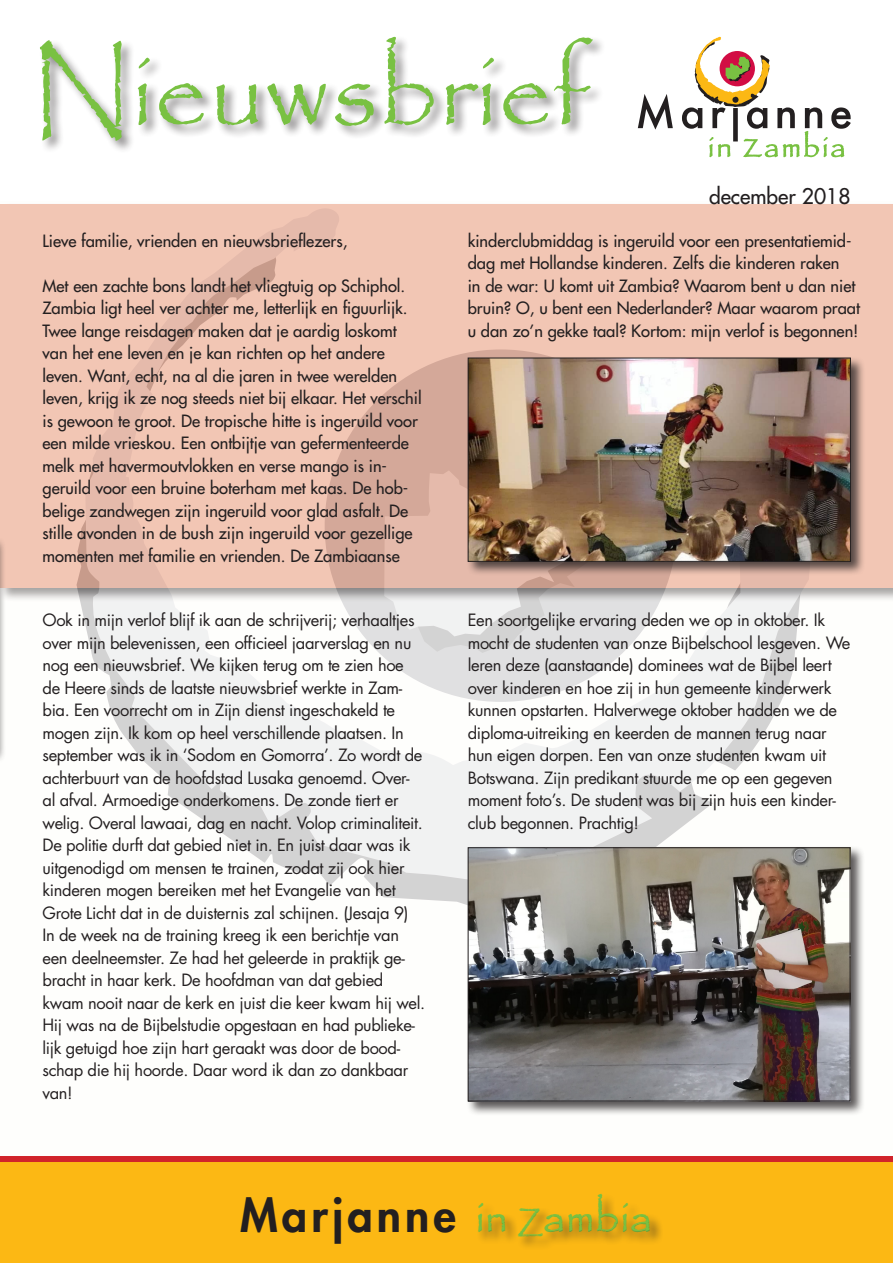
<style>
.page{position:relative;width:893px;height:1263px;background:#fff}
.page>*{position:absolute;margin:0;border:0;box-sizing:border-box;transform-origin:0 0}
.t1{font:107.25px "Papyrus";color:#79c142}
.t2{font:800 45px "Futura";letter-spacing:.09em;color:#231f20}
.t3{font:21px "Futura";color:#231f20}
.t4{font:16.5px/22.5px "Futura";letter-spacing:-.02em;color:#231f20}
.t5{font:16.5px/22.5px "Futura";color:#231f20}
.s1{font-family:"Papyrus";font-weight:400;color:#79c142}
.s2{font-family:"Papyrus";font-weight:400;font-size:30px;color:#79c142}
</style>
<div class="page">
<div style="left:0;top:204px;width:893px;height:396px;background:#f2c6b4"></div>
<svg style="left:77px;top:249px;width:389px;height:656px"></svg>
<svg style="left:85px;top:208px;width:738px;height:676px"></svg>
<div style="left:38px;top:35px;width:568px;height:119px;background:#231f20;opacity:.5"></div>
<svg style="left:638px;top:94px;width:35px;height:36px"></svg>
<svg style="left:682px;top:37px;width:169px;height:120px"></svg>
<div style="left:0;top:1162px;width:893px;height:101px;background:#fcb814"></div>
<div style="left:0;top:1156px;width:893px;height:6px;background:#d1232a"></div>
<div style="left:477px;top:1193px;width:187px;height:57px;background:#231f20;opacity:.75"></div>
<div style="left:466px;top:356px;width:399px;height:220px;background:#231f20;opacity:.75"></div>
<img style="left:470px;top:360px;width:379px;height:200px">
<div style="left:468px;top:358px;width:383px;height:204px;border:1px solid #231f20"></div>
<div style="left:0;top:536px;width:6px;height:227px;background:#231f20;opacity:.75"></div>
<div style="left:466px;top:845px;width:399px;height:271px;background:#231f20;opacity:.75"></div>
<img style="left:470px;top:849px;width:378px;height:250px">
<div style="left:468px;top:847px;width:382px;height:254px;border:1px solid #231f20"></div>
<p class="t1" style="left:31px;top:25px;width:562px">Nieuwsbrief</p>
<p class="t3" style="left:709px;top:183px;width:143px">december 2018</p>
<p class="t5" style="left:43px;top:229px;width:306px">Lieve familie, vrienden en nieuwsbrieflezers,</p>
<p class="t5" style="left:43px;top:274px;width:381px">Met een zachte bons landt het vliegtuig op Schiphol.<br>Zambia ligt heel ver achter me, letterlijk en figuurlijk.<br>Twee lange reisdagen maken dat je aardig loskomt van het ene leven en je kan richten op het andere leven. Want, echt, na al die jaren in twee werelden leven, krijg ik ze nog steeds niet bij elkaar. Het verschil is gewoon te groot. De tropische hitte is ingeruild voor een milde vrieskou. Een ontbijtje van gefermenteerde melk met havermoutvlokken en verse mango is in&shy;geruild voor een bruine boterham met kaas. De hob&shy;belige zandwegen zijn ingeruild voor glad asfalt. De stille avonden in de bush zijn ingeruild voor gezellige momenten met familie en vrienden. De Zambiaanse</p>
<p class="t4" style="left:43px;top:609px;width:382px">Ook in mijn verlof blijf ik aan de schrijverij; verhaaltjes over mijn belevenissen, een officieel jaarverslag en nu nog een nieuwsbrief. We kijken terug om te zien hoe de Heere sinds de laatste nieuwsbrief werkte in Zam&shy;bia. Een voorrecht om in Zijn dienst ingeschakeld te mogen zijn. Ik kom op heel verschillende plaatsen. In september was ik in ‘Sodom en Gomorra’. Zo wordt de achterbuurt van de hoofdstad Lusaka genoemd. Over&shy;al afval. Armoedige onderkomens. De zonde tiert er welig. Overal lawaai, dag en nacht. Volop criminaliteit.<br>De politie durft dat gebied niet in. En juist daar was ik uitgenodigd om mensen te trainen, zodat zij ook hier kinderen mogen bereiken met het Evangelie van het Grote Licht dat in de duisternis zal schijnen. (Jesaja 9)</p>
<p class="t4" style="left:43px;top:924px;width:384px">In de week na de training kreeg ik een berichtje van een deelneemster. Ze had het geleerde in praktijk ge&shy;bracht in haar kerk. De hoofdman van dat gebied kwam nooit naar de kerk en juist die keer kwam hij wel.<br>Hij was na de Bijbelstudie opgestaan en had publieke&shy;lijk getuigd hoe zijn hart geraakt was door de bood&shy;schap die hij hoorde. Daar word ik dan zo dankbaar van!</p>
<p class="t5" style="left:468px;top:229px;width:394px">kinderclubmiddag is ingeruild voor een presentatiemid&shy;dag met Hollandse kinderen. Zelfs die kinderen raken<br>in de war: U komt uit Zambia? Waarom bent u dan niet bruin? O, u bent een Nederlander? Maar waarom praat u dan zo’n gekke taal? Kortom: mijn verlof is begonnen!</p>
<p class="t4" style="left:468px;top:609px;width:384px">Een soortgelijke ervaring deden we op in oktober. Ik mocht de studenten van onze Bijbelschool lesgeven. We leren deze (aanstaande) dominees wat de Bijbel leert over kinderen en hoe zij in hun gemeente kinderwerk kunnen opstarten. Halverwege oktober hadden we de diploma-uitreiking en keerden de mannen terug naar hun eigen dorpen. Een van onze studenten kwam uit Botswana. Zijn predikant stuurde me op een gegeven moment foto’s. De student was bij zijn huis een kinder&shy;club begonnen. Prachtig!</p>
<p class="t2" style="left:240px;top:1186px;width:414px">Marjanne <span class="s1">in</span> <span class="s2">Z</span><span class="s1">ambia</span></p>
</div>
